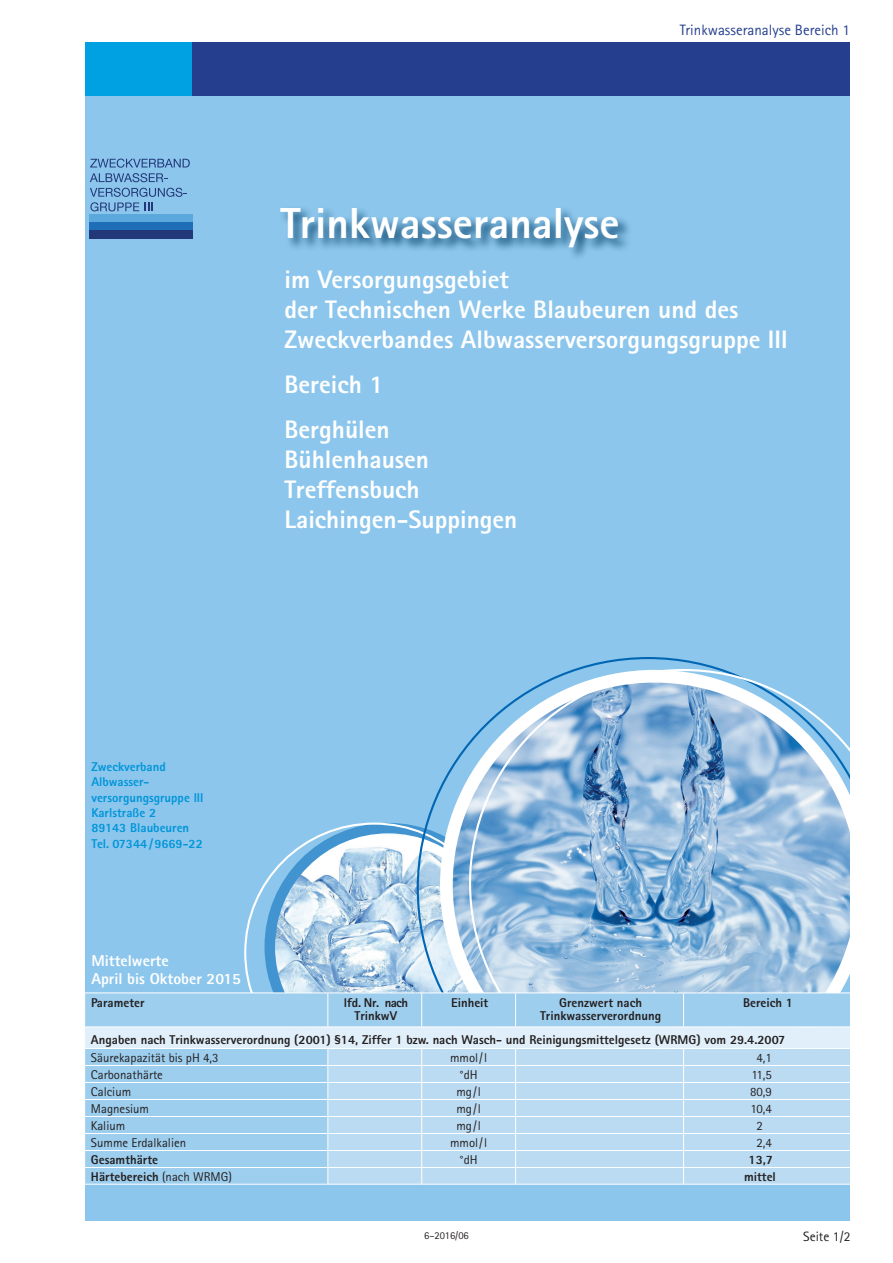
<style>
.page{position:relative;width:893px;height:1263px;background:#fff}
.page>*{position:absolute;margin:0;border:0;box-sizing:border-box;transform-origin:0 0}
.t1{font:800 43.5px "Rotis Sans Serif";color:#fff}
.t2{font:800 25.35px/30px "Rotis Sans Serif";color:#fff}
.t3{font:800 15.75px/18px "Rotis Sans Serif";color:#fff}
.t4{font:15px "Rotis Sans Serif";color:#253f8e}
.t5{font:13.5px "Rotis Sans Serif";color:#231f20}
.t6{font:800 12.75px/13.5px "Rotis Sans Serif";color:#231f20;text-align:center}
.t7{font:12.75px "Rotis Sans Serif";color:#231f20}
.t8{font:800 12.75px/15.3px "Rotis Sans Serif";color:#0095d9}
.t9{font:10.5px "Rotis Sans Serif";color:#231f20}
.s1{font-weight:400}
</style>
<div class="page">
<div style="left:85px;top:43px;width:765px;height:1177px;background:#8cc6ec"></div>
<img style="left:270px;top:828px;width:199px;height:164px">
<div style="left:264px;top:823px;width:248px;height:247px;border:10px solid #4194d0;border-radius:50%"></div>
<svg style="left:469px;top:669px;width:381px;height:323px"></svg>
<div style="left:85px;top:993px;width:765px;height:33px;background:#9eceee"></div>
<hr style="left:84px;top:992px;width:244px;height:1px;background:#fff">
<hr style="left:328px;top:992px;width:94px;height:1px;background:#fff">
<hr style="left:422px;top:992px;width:94px;height:1px;background:#fff">
<hr style="left:516px;top:992px;width:168px;height:1px;background:#fff">
<hr style="left:684px;top:992px;width:167px;height:1px;background:#fff">
<hr style="left:85px;top:1026px;width:243px;height:1px;background:#fff">
<hr style="left:328px;top:1026px;width:94px;height:1px;background:#fff">
<hr style="left:422px;top:1026px;width:94px;height:1px;background:#fff">
<hr style="left:516px;top:1026px;width:168px;height:1px;background:#fff">
<hr style="left:684px;top:1026px;width:166px;height:1px;background:#fff">
<hr style="left:327px;top:993px;width:1px;height:33px;background:#fff">
<hr style="left:421px;top:993px;width:1px;height:33px;background:#fff">
<hr style="left:515px;top:993px;width:1px;height:33px;background:#fff">
<hr style="left:683px;top:993px;width:1px;height:33px;background:#fff">
<hr style="left:84px;top:1184px;width:244px;height:1px;background:#fff">
<hr style="left:328px;top:1184px;width:94px;height:1px;background:#fff">
<hr style="left:422px;top:1184px;width:94px;height:1px;background:#fff">
<hr style="left:516px;top:1184px;width:168px;height:1px;background:#fff">
<hr style="left:684px;top:1184px;width:166px;height:1px;background:#fff">
<svg style="left:84px;top:1027px;width:766px;height:157px;background:#bcdcf2"></svg>
<div style="left:108px;top:43px;width:753px;height:53px;background:#253f8e"></div>
<div style="left:85px;top:43px;width:106px;height:53px;background:#00a1e3"></div>
<div style="left:850px;top:0;width:43px;height:1263px;background:#fff"></div>
<div style="left:279px;top:206px;width:353px;height:55px;background:#003d68;opacity:.9"></div>
<svg style="left:90px;top:188px;width:97px;height:23px"></svg>
<svg style="left:90px;top:159px;width:100px;height:23px"></svg>
<div style="left:89px;top:215px;width:103px;height:24px;background:#5ba8dc"></div>
<div style="left:89px;top:223px;width:103px;height:16px;background:#1f6fb8"></div>
<div style="left:89px;top:231px;width:103px;height:8px;background:#223879"></div>
<p class="t4" style="left:680px;top:21px;width:172px">Trinkwasseranalyse Bereich 1</p>
<h1 class="t1" style="left:281px;top:196px;width:341px">Trinkwasseranalyse</h1>
<h2 class="t2" style="left:284px;top:264px;width:505px">im Versorgungsgebiet<br>der Technischen Werke Blaubeuren und des<br>Zweckverbandes Albwasserversorgungsgruppe III</h2>
<h2 class="t2" style="left:284px;top:361px;width:107px;line-height:45px">Bereich 1<br>Berghülen</h2>
<h2 class="t2" style="left:284px;top:444px;width:234px">Bühlenhausen<br>Treffensbuch<br>Laichingen-Suppingen</h2>
<p class="t8" style="left:91px;top:759px;width:114px">Zweckverband<br>Albwasser&shy;versorgungsgruppe III<br>Karlstraße 2<br>89143 Blaubeuren<br>Tel. 07344 / 9669-22</p>
<p class="t3" style="left:91px;top:951px;width:151px">Mittelwerte<br>April bis Oktober 2015</p>
<p class="t6" style="left:91px;top:995px;width:55px">Parameter</p>
<p class="t6" style="left:344px;top:995px;width:66px">lfd. Nr. nach<br>TrinkwV</p>
<p class="t6" style="left:451px;top:995px;width:39px">Einheit</p>
<p class="t6" style="left:540px;top:995px;width:122px">Grenzwert nach<br>Trinkwasserverordnung</p>
<p class="t6" style="left:743px;top:995px;width:52px">Bereich 1</p>
<p class="t6" style="left:91px;top:1033px;width:696px">Angaben nach Trinkwasserverordnung (2001) §14, Ziffer 1 bzw. nach Wasch- und Reinigungsmittelgesetz (WRMG) vom 29.4.2007</p>
<p class="t7" style="left:91px;top:1050px;width:129px">Säurekapazität bis pH 4,3</p>
<p class="t7" style="left:450px;top:1050px;width:38px">mmol/l</p>
<p class="t7" style="left:756px;top:1050px;width:17px">4,1</p>
<p class="t7" style="left:91px;top:1067px;width:74px">Carbonathärte</p>
<p class="t7" style="left:460px;top:1067px;width:20px">°dH</p>
<p class="t7" style="left:751px;top:1067px;width:22px">11,5</p>
<p class="t7" style="left:91px;top:1084px;width:42px">Calcium</p>
<p class="t7" style="left:456px;top:1084px;width:26px">mg/l</p>
<p class="t7" style="left:750px;top:1084px;width:23px">80,9</p>
<p class="t7" style="left:91px;top:1101px;width:60px">Magnesium</p>
<p class="t7" style="left:456px;top:1101px;width:26px">mg/l</p>
<p class="t7" style="left:750px;top:1101px;width:23px">10,4</p>
<p class="t7" style="left:91px;top:1118px;width:36px">Kalium</p>
<p class="t7" style="left:456px;top:1118px;width:26px">mg/l</p>
<p class="t7" style="left:756px;top:1118px;width:8px">2</p>
<p class="t7" style="left:91px;top:1135px;width:97px">Summe Erdalkalien</p>
<p class="t7" style="left:450px;top:1135px;width:38px">mmol/l</p>
<p class="t7" style="left:756px;top:1135px;width:17px">2,4</p>
<p class="t6" style="left:91px;top:1153px;width:69px">Gesamthärte</p>
<p class="t7" style="left:460px;top:1152px;width:20px">°dH</p>
<p class="t6" style="left:749px;top:1153px;width:26px">13,7</p>
<p class="t6" style="left:91px;top:1170px;width:142px">Härtebereich <span class="s1">(nach WRMG)</span></p>
<p class="t6" style="left:744px;top:1170px;width:33px">mittel</p>
<p class="t9" style="left:424px;top:1229px;width:46px">6–2016/06</p>
<p class="t5" style="left:803px;top:1229px;width:49px">Seite 1/2</p>
</div>
